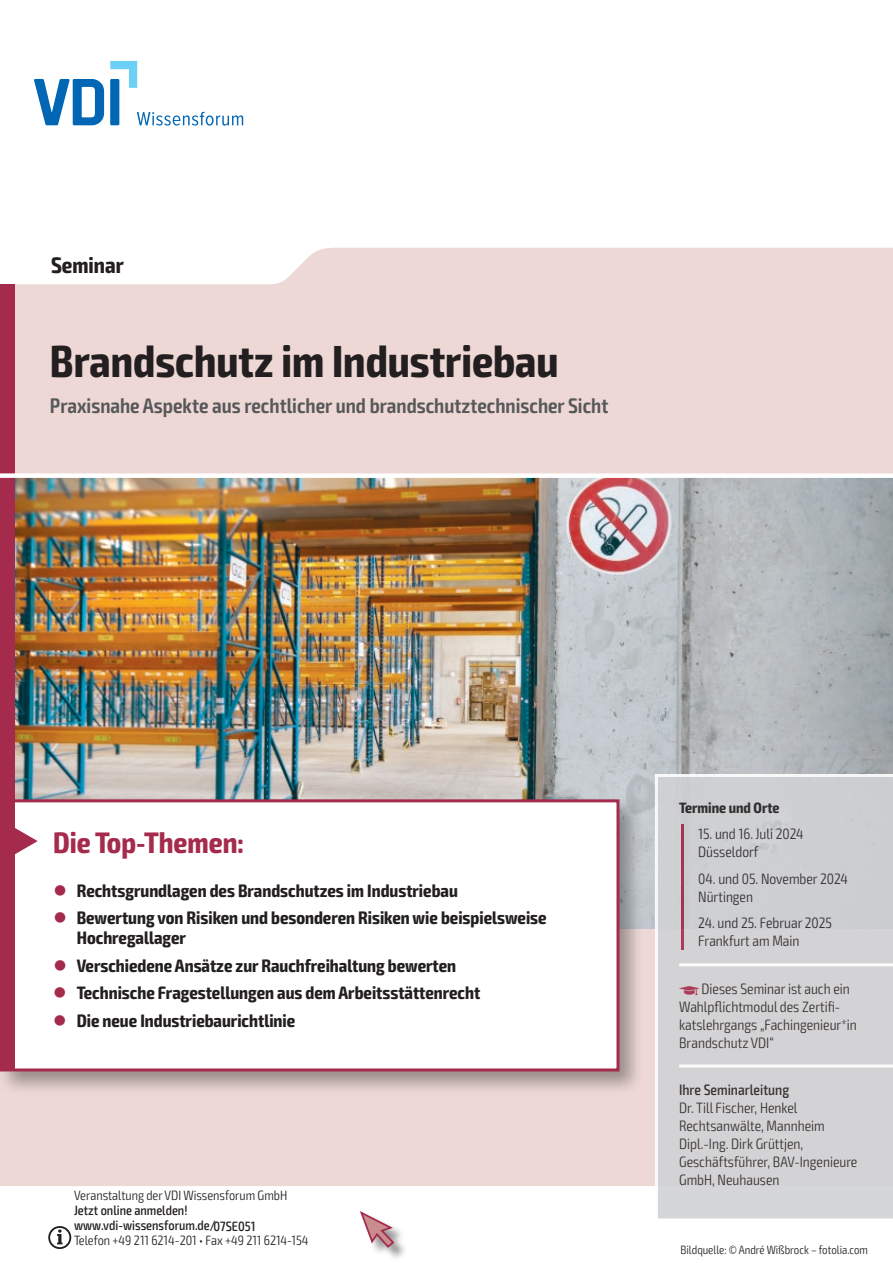
<style>
.page{position:relative;width:893px;height:1263px;background:#fff}
.page>*{position:absolute;margin:0;border:0;box-sizing:border-box;transform-origin:0 0}
.t1{font:700 condensed 45px "Exo 2";color:#231f20}
.t2{font:700 condensed 29.7px "Exo 2";color:#a52b4c}
.t3{font:700 condensed 22.5px "Exo 2";color:#231f20}
.t4{font:600 condensed 21px "Exo 2";color:#57585a}
.t5{font:700 condensed 18px/19.5px "Exo 2";color:#231f20}
.t6{font:300 condensed 15px/18px "Exo 2";color:#231f20}
.t7{font:500 condensed 15px "Exo 2";color:#231f20}
.t8{font:700 condensed 15px "Exo 2";color:#231f20}
.t9{font:300 condensed 13.5px "Exo 2";color:#231f20}
.t10{font:500 condensed 13.5px/15px "Exo 2";color:#231f20}
.t11{font:300 condensed 12px "Exo 2";color:#231f20}
.t12{font:6px "VDI Iconset S4 A Regular";color:#a52b4c}
.s1{color:#a52b4c}
</style>
<div class="page">
<div style="left:0;top:248px;width:893px;height:938px;background:#edd8d5"></div>
<img style="left:14px;top:478px;width:879px;height:450px">
<div style="left:0;top:796px;width:644px;height:300px;background:#231f20;opacity:.4"></div>
<div style="left:2px;top:801px;width:616px;height:269px;background:#fff"></div>
<div style="left:3px;top:802px;width:11px;height:266px;background:#a52b4c"></div>
<div style="left:0;top:799px;width:619px;height:272px;border:3px solid #a52b4c"></div>
<svg style="left:14px;top:826px;width:24px;height:30px"></svg>
<div style="left:0;top:284px;width:14px;height:520px;background:#a52b4c"></div>
<div style="left:361px;top:1212px;width:47px;height:49px;background:#231f20;opacity:.5"></div>
<svg style="left:360px;top:1211px;width:36px;height:38px"></svg>
<div style="left:0;top:473px;width:893px;height:5px;background:#fff"></div>
<div style="left:655px;top:774px;width:238px;height:445px;background:#d3d2d4"></div>
<svg style="left:48px;top:1226px;width:23px;height:23px"></svg>
<svg style="left:34px;top:61px;width:209px;height:65px"></svg>
<h3 class="t3" style="left:51px;top:252px;width:74px">Seminar</h3>
<h1 class="t1" style="left:50px;top:334px;width:510px">Brandschutz im Industriebau</h1>
<h3 class="t4" style="left:50px;top:393px;width:560px">Praxisnahe Aspekte aus rechtlicher und brandschutztechnischer Sicht</h3>
<h2 class="t2" style="left:53px;top:825px;width:192px">Die Top-Themen:</h2>
<p class="t5" style="left:53px;top:881px;width:406px"><span class="s1">●</span> Rechtsgrundlagen des Brandschutzes im Industriebau</p>
<p class="t5" style="left:77px;top:909px;width:471px;text-indent:-23px"><span class="s1">●</span> Bewertung von Risiken und besonderen Risiken wie beispielsweise<br>Hochregallager</p>
<p class="t5" style="left:53px;top:956px;width:404px"><span class="s1">●</span> Verschiedene Ansätze zur Rauchfreihaltung bewerten</p>
<p class="t5" style="left:53px;top:984px;width:428px"><span class="s1">●</span> Technische Fragestellungen aus dem Arbeitsstättenrecht</p>
<p class="t5" style="left:53px;top:1011px;width:243px"><span class="s1">●</span> Die neue Industriebaurichtlinie</p>
<p class="t9" style="left:74px;top:1187px;width:215px">Veranstaltung der VDI Wissensforum GmbH</p>
<p class="t10" style="left:74px;top:1203px;width:143px">Jetzt online anmelden! www.vdi-wissensforum.de/</p>
<p class="t9" style="left:74px;top:1232px;width:236px">Telefon +49 211 6214-201 • Fax +49 211 6214-154</p>
<p class="t10" style="left:213px;top:1218px;width:43px">07SE051</p>
<p class="t8" style="left:679px;top:799px;width:102px">Termine und Orte</p>
<p class="t6" style="left:698px;top:825px;width:107px">15. und 16. Juli 2024<br>Düsseldorf</p>
<p class="t6" style="left:698px;top:870px;width:151px">04. und 05. November 2024<br>Nürtingen</p>
<p class="t6" style="left:698px;top:914px;width:135px">24. und 25. Februar 2025<br>Frankfurt am Main</p>
<p class="t12" style="left:679px;top:985px;width:22px">z</p>
<p class="t6" style="left:679px;top:979px;width:179px;text-indent:22px">Dieses Seminar ist auch ein<br>Wahlpflichtmodul des Zertifi&shy;katslehrgangs „Fachingenieur*in<br>Brandschutz VDI“</p>
<p class="t7" style="left:679px;top:1080px;width:112px">Ihre Seminarleitung</p>
<p class="t6" style="left:679px;top:1099px;width:180px">Dr. Till Fischer, Henkel<br>Rechtsanwälte, Mannheim<br>Dipl.-Ing. Dirk Grüttjen,<br>Geschäftsführer, BAV-Ingenieure<br>GmbH, Neuhausen</p>
<p class="t11" style="left:681px;top:1243px;width:189px">Bildquelle: © André Wißbrock – fotolia.com</p>
</div>
